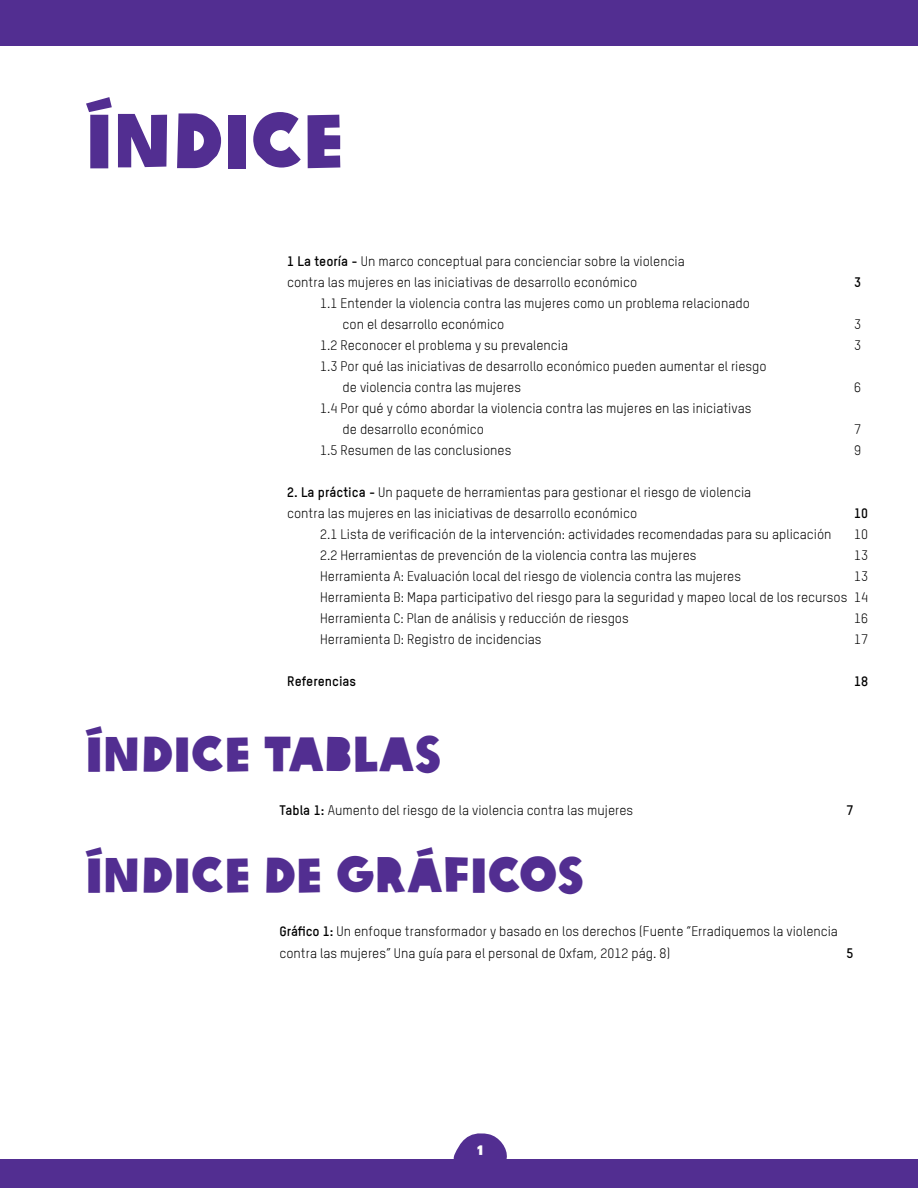
<style>
.page{position:relative;width:918px;height:1188px;background:#fff}
.page>*{position:absolute;margin:0;border:0;box-sizing:border-box;transform-origin:0 0}
.t1{font:75px "Oxfam Global Headline";color:#522e91}
.t2{font:48px "Oxfam Global Headline";color:#522e91}
.t3{font:13.5px/21px "Oxfam TSTARPRO";color:#000}
.t4{font:700 13.5px "Oxfam TSTARPRO";color:#000}
.t5{font:13.5px "Oxfam Global Headline";color:#fff}
.s1{font-weight:700}
</style>
<div class="page">
<div style="left:0;top:1159px;width:918px;height:29px;background:#522e91"></div>
<svg style="left:453px;top:1133px;width:54px;height:26px"></svg>
<hr style="left:0;top:42px;width:918px;height:4px;background:#522e91">
<div style="left:0;top:0;width:918px;height:43px;background:#522e91"></div>
<h1 class="t1" style="left:85px;top:77px;width:262px">ÍNDICE</h1>
<p class="t3" style="left:287px;top:252px;width:399px"><span class="s1">1 La teoría -</span> Un marco conceptual para concienciar sobre la violencia contra las mujeres en las iniciativas de desarrollo económico</p>
<p class="t3" style="left:343px;top:294px;width:409px;text-indent:-23px">1.1 Entender la violencia contra las mujeres como un problema relacionado con el desarrollo económico</p>
<p class="t4" style="left:854px;top:277px;width:8px">3</p>
<p class="t3" style="left:854px;top:315px;width:8px">3</p>
<p class="t3" style="left:320px;top:336px;width:249px">1.2 Reconocer el problema y su prevalencia</p>
<p class="t3" style="left:854px;top:336px;width:8px">3</p>
<p class="t3" style="left:343px;top:357px;width:426px;text-indent:-23px">1.3 Por qué las iniciativas de desarrollo económico pueden aumentar el riesgo de violencia contra las mujeres</p>
<p class="t3" style="left:854px;top:378px;width:8px">6</p>
<p class="t3" style="left:343px;top:399px;width:410px;text-indent:-23px">1.4 Por qué y cómo abordar la violencia contra las mujeres en las iniciativas de desarrollo económico</p>
<p class="t3" style="left:854px;top:420px;width:8px">7</p>
<p class="t3" style="left:320px;top:441px;width:193px">1.5 Resumen de las conclusiones</p>
<p class="t3" style="left:854px;top:441px;width:8px">9</p>
<p class="t3" style="left:287px;top:483px;width:466px"><span class="s1">2. La práctica -</span> Un paquete de herramientas para gestionar el riesgo de violencia contra las mujeres en las iniciativas de desarrollo económico</p>
<p class="t4" style="left:854px;top:508px;width:15px">10</p>
<p class="t3" style="left:320px;top:525px;width:513px">2.1 Lista de verificación de la intervención: actividades recomendadas para su aplicación</p>
<p class="t3" style="left:854px;top:525px;width:16px">10</p>
<p class="t3" style="left:320px;top:546px;width:378px">2.2 Herramientas de prevención de la violencia contra las mujeres</p>
<p class="t3" style="left:854px;top:546px;width:16px">13</p>
<p class="t3" style="left:320px;top:567px;width:422px">Herramienta A: Evaluación local del riesgo de violencia contra las mujeres</p>
<p class="t3" style="left:320px;top:567px;width:550px;text-align:justify;text-indent:534px">13<br>Herramienta B: Mapa participativo del riesgo para la seguridad y mapeo local de los recursos 14<br>Herramienta C: Plan de análisis y reducción de riesgos</p>
<p class="t3" style="left:854px;top:609px;width:16px">16</p>
<p class="t3" style="left:320px;top:630px;width:223px">Herramienta D: Registro de incidencias</p>
<p class="t3" style="left:854px;top:630px;width:16px">17</p>
<p class="t4" style="left:287px;top:676px;width:71px">Referencias</p>
<p class="t4" style="left:854px;top:676px;width:16px">18</p>
<h2 class="t2" style="left:85px;top:713px;width:358px">ÍNDICE TABLAS</h2>
<p class="t3" style="left:280px;top:801px;width:355px"><span class="s1">Tabla 1:</span> Aumento del riesgo de la violencia contra las mujeres</p>
<p class="t4" style="left:847px;top:804px;width:8px">7</p>
<h2 class="t2" style="left:85px;top:834px;width:500px">ÍNDICE DE GRÁFICOS</h2>
<p class="t3" style="left:280px;top:921px;width:560px;line-height:22.5px"><span class="s1">Gráfico 1:</span> Un enfoque transformador y basado en los derechos (Fuente “Erradiquemos la violencia contra las mujeres” Una guía para el personal de Oxfam, 2012 pág. 8)</p>
<p class="t4" style="left:847px;top:948px;width:8px">5</p>
<p class="t5" style="left:477px;top:1139px;width:8px">1</p>
</div>
